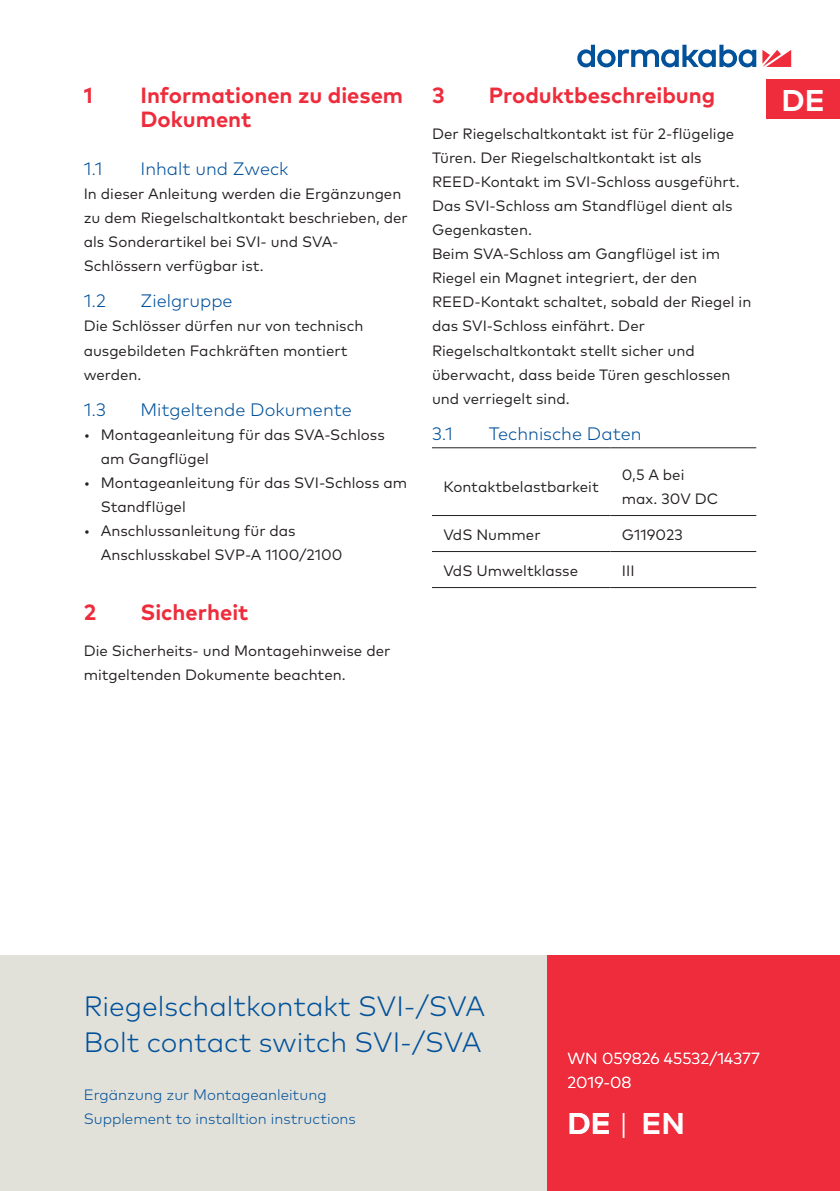
<style>
.page{position:relative;width:840px;height:1191px;background:#fff}
.page>*{position:absolute;margin:0;border:0;box-sizing:border-box;transform-origin:0 0}
.Document_type_Langua{font:700 30px "Mark Pro";color:#fff}
.t1{font:300 28px/36px "Mark Pro";color:#01519b}
.t2{font:700 22px/24px "Mark Pro";color:#ee2c3b}
.t3{font:300 18px "Mark Pro";color:#01519b}
.t4{font:300 16px/24px "Mark Pro";color:#fff}
.Body_text{font:15px/24px "Mark Pro";color:#231f20}
.t5{font:300 15px/24px "Mark Pro";color:#01519b}
.s1{font-weight:300}
</style>
<div class="page">
<div style="left:0;top:955px;width:547px;height:236px;background:#e2e1d9"></div>
<svg style="left:762px;top:50px;width:28px;height:17px"></svg>
<svg style="left:577px;top:45px;width:178px;height:22px"></svg>
<div style="left:547px;top:955px;width:292px;height:236px;background:#ee2c3b"></div>
<hr style="left:432px;top:447px;width:178px;height:1px;background:#231f20">
<hr style="left:610px;top:447px;width:145px;height:1px;background:#231f20">
<hr style="left:432px;top:515px;width:178px;height:1px;background:#231f20">
<hr style="left:610px;top:515px;width:145px;height:1px;background:#231f20">
<hr style="left:432px;top:551px;width:178px;height:1px;background:#231f20">
<hr style="left:610px;top:551px;width:145px;height:1px;background:#231f20">
<hr style="left:432px;top:587px;width:178px;height:1px;background:#231f20">
<hr style="left:610px;top:587px;width:145px;height:1px;background:#231f20">
<div style="left:765px;top:79px;width:74px;height:40px;background:#ee2c3b"></div>
<p class="t2" style="left:84px;top:82px;width:11px">1</p>
<p class="t2" style="left:140px;top:82px;width:264px">Informationen zu diesem<br>Dokument</p>
<p class="t3" style="left:84px;top:156px;width:20px">1.1</p>
<p class="t3" style="left:140px;top:156px;width:150px">Inhalt und Zweck</p>
<p class="Body_text" style="left:84px;top:181px;width:325px">In dieser Anleitung werden die Ergänzungen zu dem Riegelschaltkontakt beschrieben, der als Sonderartikel bei SVI- und SVA-Schlössern verfügbar ist.</p>
<p class="t3" style="left:84px;top:288px;width:24px">1.2</p>
<p class="t3" style="left:140px;top:288px;width:94px">Zielgruppe</p>
<p class="Body_text" style="left:84px;top:313px;width:281px">Die Schlösser dürfen nur von technisch ausgebildeten Fachkräften montiert werden.</p>
<p class="t3" style="left:84px;top:396px;width:24px">1.3</p>
<p class="t3" style="left:140px;top:396px;width:213px">Mitgeltende Dokumente</p>
<p class="Body_text" style="left:101px;top:421px;width:285px;text-indent:-17px">• Montageanleitung für das SVA-Schloss am Gangflügel</p>
<p class="Body_text" style="left:101px;top:469px;width:308px;text-indent:-17px">• Montageanleitung für das SVI-Schloss am<br>Standflügel</p>
<p class="Body_text" style="left:101px;top:517px;width:243px;text-indent:-17px">• Anschlussanleitung für das<br>Anschlusskabel SVP-A 1100/2100</p>
<p class="t2" style="left:84px;top:598px;width:14px">2</p>
<p class="t2" style="left:140px;top:598px;width:109px">Sicherheit</p>
<p class="Body_text" style="left:84px;top:637px;width:308px">Die Sicherheits- und Montagehinweise der mitgeltenden Dokumente beachten.</p>
<p class="t2" style="left:432px;top:82px;width:14px">3</p>
<p class="t2" style="left:488px;top:82px;width:228px">Produktbeschreibung</p>
<p class="Body_text" style="left:432px;top:121px;width:309px">Der Riegelschaltkontakt ist für 2-flügelige Türen. Der Riegelschaltkontakt ist als REED-Kontakt im SVI-Schloss ausgeführt.<br>Das SVI-Schloss am Standflügel dient als Gegenkasten.</p>
<p class="Body_text" style="left:432px;top:241px;width:320px">Beim SVA-Schloss am Gangflügel ist im Riegel ein Magnet integriert, der den REED-Kontakt schaltet, sobald der Riegel in das SVI-Schloss einfährt. Der Riegelschaltkontakt stellt sicher und überwacht, dass beide Türen geschlossen und verriegelt sind.</p>
<p class="t3" style="left:432px;top:420px;width:22px">3.1</p>
<p class="t3" style="left:488px;top:420px;width:154px">Technische Daten</p>
<p class="Body_text" style="left:443px;top:474px;width:157px">Kontaktbelastbarkeit</p>
<p class="Body_text" style="left:621px;top:462px;width:98px">0,5 A bei max. 30V DC</p>
<p class="Body_text" style="left:443px;top:522px;width:99px">VdS Nummer</p>
<p class="Body_text" style="left:621px;top:522px;width:62px">G119023</p>
<p class="Body_text" style="left:443px;top:558px;width:136px">VdS Umweltklasse</p>
<p class="Body_text" style="left:621px;top:558px;width:14px">III</p>
<p class="Document_type_Langua" style="left:781px;top:78px;width:45px">DE</p>
<h2 class="t1" style="left:84px;top:985px;width:403px">Riegelschaltkontakt SVI-/SVA<br>Bolt contact switch SVI-/SVA</h2>
<p class="t5" style="left:84px;top:1081px;width:273px">Ergänzung zur Montageanleitung<br>Supplement to installtion instructions</p>
<p class="t4" style="left:567px;top:1044px;width:194px">WN 059826 45532/14377<br>2019-08</p>
<h1 class="Document_type_Langua" style="left:567px;top:1100px;width:119px">DE <span class="s1">|</span> EN</h1>
</div>
